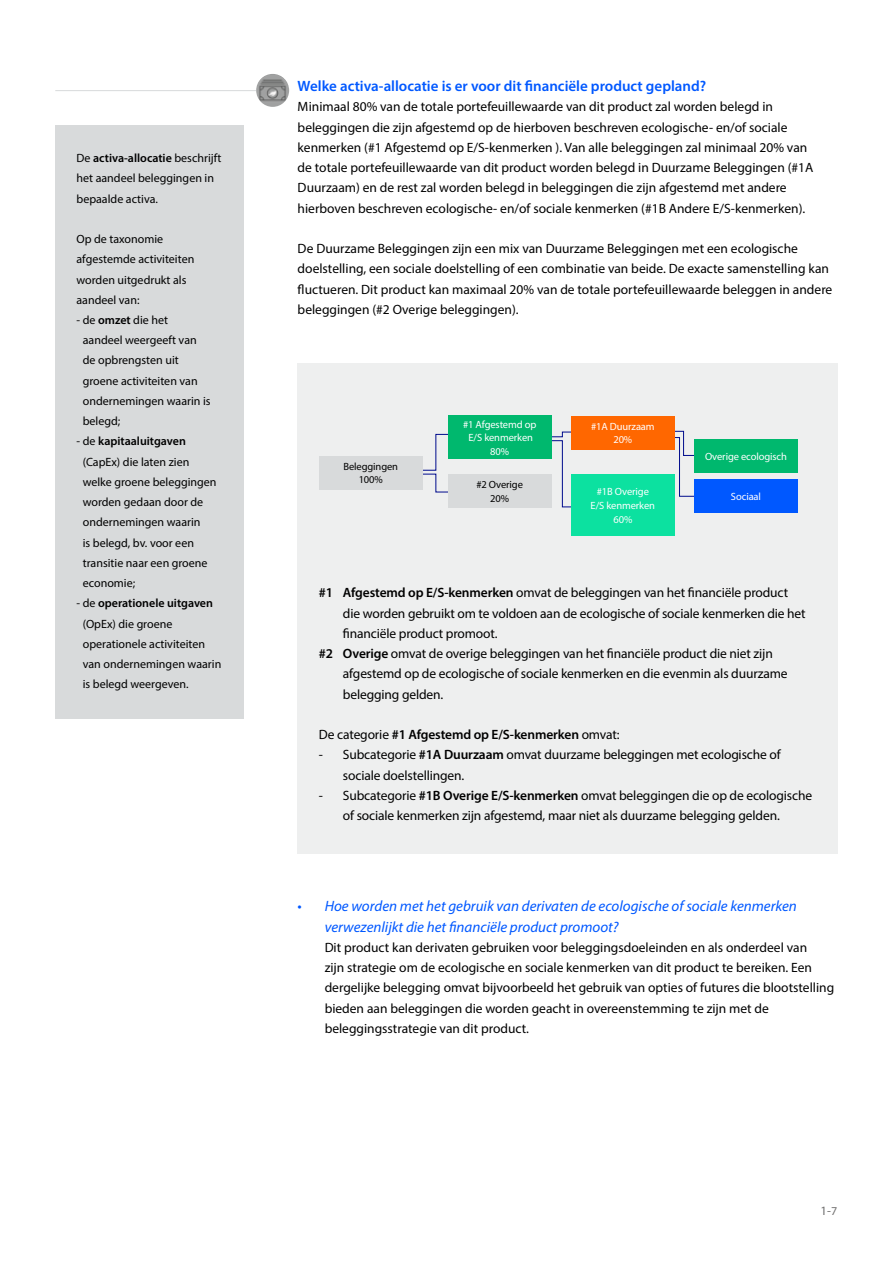
<style>
.page{position:relative;width:893px;height:1263px;background:#fff}
.page>*{position:absolute;margin:0;border:0;box-sizing:border-box;transform-origin:0 0}
.t1{font:italic 15px/20.2px "Myriad Pro";color:#0058ff}
.t2{font:600 15px "Myriad Pro";color:#0058ff}
.t3{font:13.5px/20.2px "Myriad Pro";color:#000}
.t4{font:600 13.5px "Myriad Pro";letter-spacing:-.01em;color:#000}
.t5{font:12.75px "Myriad Pro";color:#706f6f}
.t6{font:12px/20.2px "Myriad Pro";color:#000}
.t7{font:10.5px/13.5px "Myriad Pro";letter-spacing:-.01em;color:#fff;text-align:center}
.t8{font:10.5px/13.5px "Myriad Pro";letter-spacing:-.01em;color:#000;text-align:center}
.s1{font-weight:600}
.s2{font-weight:400}
.s3{font-size:12px}
</style>
<div class="page">
<div style="left:55px;top:126px;width:189px;height:593px;background:#d8dadb"></div>
<div style="left:298px;top:364px;width:540px;height:490px;background:#eeefef"></div>
<svg style="left:675px;top:431px;width:19px;height:66px"></svg>
<svg style="left:423px;top:434px;width:25px;height:59px"></svg>
<svg style="left:552px;top:431px;width:19px;height:77px"></svg>
<div style="left:319px;top:456px;width:104px;height:34px;background:#d8dadb"></div>
<div style="left:448px;top:474px;width:104px;height:34px;background:#d8dadb"></div>
<div style="left:694px;top:439px;width:104px;height:34px;background:#00b86e"></div>
<div style="left:694px;top:479px;width:104px;height:34px;background:#0058ff"></div>
<div style="left:571px;top:416px;width:104px;height:34px;background:#ff6700"></div>
<div style="left:448px;top:416px;width:104px;height:43px;background:#00b86e"></div>
<div style="left:571px;top:474px;width:104px;height:62px;background:#0ce1a0"></div>
<hr style="left:55px;top:90px;width:201px;height:1px;background:#d8dadb">
<img style="left:256px;top:74px;width:33px;height:33px;border-radius:16px">
<p class="t6" style="left:77px;top:148px;width:146px">De <span class="s1">activa-allocatie</span> beschrijft het aandeel beleggingen in bepaalde activa.</p>
<p class="t6" style="left:77px;top:229px;width:119px">Op de taxonomie afgestemde activiteiten worden uitgedrukt als aandeel van:</p>
<p class="t6" style="left:83px;top:310px;width:129px;text-indent:-6px">- de <span class="s1">omzet</span> die het aandeel weergeeft van de opbrengsten uit groene activiteiten van ondernemingen waarin is belegd;</p>
<p class="t6" style="left:83px;top:431px;width:135px;text-indent:-6px">- de <span class="s1">kapitaaluitgaven </span>(CapEx) die laten zien welke groene beleggingen worden gedaan door de ondernemingen waarin<br>is belegd, bv. voor een transitie naar een groene economie;</p>
<p class="t6" style="left:83px;top:593px;width:140px;text-indent:-6px">- de <span class="s1">operationele uitgaven </span>(OpEx) die groene operationele activiteiten van ondernemingen waarin is belegd weergeven.</p>
<p class="t2" style="left:298px;top:77px;width:410px">Welke activa-allocatie is er voor dit financiële product gepland?</p>
<p class="t3" style="left:298px;top:97px;width:517px">Minimaal 80% van de totale portefeuillewaarde van dit product zal worden belegd in beleggingen die zijn afgestemd op de hierboven beschreven ecologische- en/of sociale kenmerken (#1 Afgestemd op E/S-kenmerken ). Van alle beleggingen zal minimaal 20% van de totale portefeuillewaarde van dit product worden belegd in Duurzame Beleggingen (#1A Duurzaam) en de rest zal worden belegd in beleggingen die zijn afgestemd met andere hierboven beschreven ecologische- en/of sociale kenmerken (#1B Andere E/S-kenmerken).</p>
<p class="t3" style="left:298px;top:238px;width:536px">De Duurzame Beleggingen zijn een mix van Duurzame Beleggingen met een ecologische doelstelling, een sociale doelstelling of een combinatie van beide. De exacte samenstelling kan fluctueren. Dit product kan maximaal 20% van de totale portefeuillewaarde beleggen in andere beleggingen (#2 Overige beleggingen).</p>
<p class="t8" style="left:343px;top:459px;width:56px">Beleggingen<br>100%</p>
<p class="t7" style="left:463px;top:417px;width:75px">#1 Afgestemd op<br>E/S kenmerken<br>80%</p>
<p class="t8" style="left:476px;top:478px;width:48px">#2 Overige<br>20%</p>
<p class="t7" style="left:591px;top:419px;width:65px">#1A Duurzaam<br>20%</p>
<p class="t7" style="left:591px;top:485px;width:66px">#1B Overige<br>E/S kenmerken<br>60%</p>
<p class="t7" style="left:705px;top:449px;width:83px">Overige ecologisch</p>
<p class="t7" style="left:731px;top:489px;width:32px">Sociaal</p>
<p class="t3" style="left:319px;top:583px;width:471px"><span class="s1">#1 Afgestemd op E/S-kenmerken</span> omvat de beleggingen van het financiële product</p>
<p class="t3" style="left:343px;top:603px;width:464px">die worden gebruikt om te voldoen aan de ecologische of sociale kenmerken die het</p>
<p class="t3" style="left:343px;top:623px;width:156px">financiële product promoot.</p>
<p class="t3" style="left:319px;top:643px;width:455px"><span class="s1">#2 Overige</span> omvat de overige beleggingen van het financiële product die niet zijn</p>
<p class="t3" style="left:343px;top:664px;width:446px">afgestemd op de ecologische of sociale kenmerken en die evenmin als duurzame</p>
<p class="t3" style="left:343px;top:684px;width:102px">belegging gelden.</p>
<p class="t4" style="left:319px;top:726px;width:302px"><span class="s2">De categorie</span> #1 Afgestemd op E/S-kenmerken <span class="s2">omvat:</span></p>
<p class="t3" style="left:343px;top:745px;width:439px;text-indent:-24px">- Subcategorie <span class="s1">#1A Duurzaam</span> omvat duurzame beleggingen met ecologische of sociale doelstellingen.</p>
<p class="t3" style="left:343px;top:785px;width:471px;text-indent:-24px">- Subcategorie <span class="s1">#1B Overige E/S-kenmerken</span> omvat beleggingen die op de ecologische of sociale kenmerken zijn afgestemd, maar niet als duurzame belegging gelden.</p>
<p class="t1" style="left:325px;top:896px;width:474px;text-indent:-27px">• Hoe worden met het gebruik van derivaten de ecologische of sociale kenmerken verwezenlijkt die het financiële product promoot?</p>
<p class="t3" style="left:325px;top:937px;width:511px">Dit product kan derivaten gebruiken voor beleggingsdoeleinden en als onderdeel van<br>zijn strategie om de ecologische en sociale kenmerken van dit product te bereiken. Een dergelijke belegging omvat bijvoorbeeld het gebruik van opties of futures die blootstelling bieden aan beleggingen die worden geacht in overeenstemming te zijn met de beleggingsstrategie van dit product.</p>
<p class="t5" style="left:821px;top:1203px;width:18px">1-<span class="s3">7</span></p>
</div>
